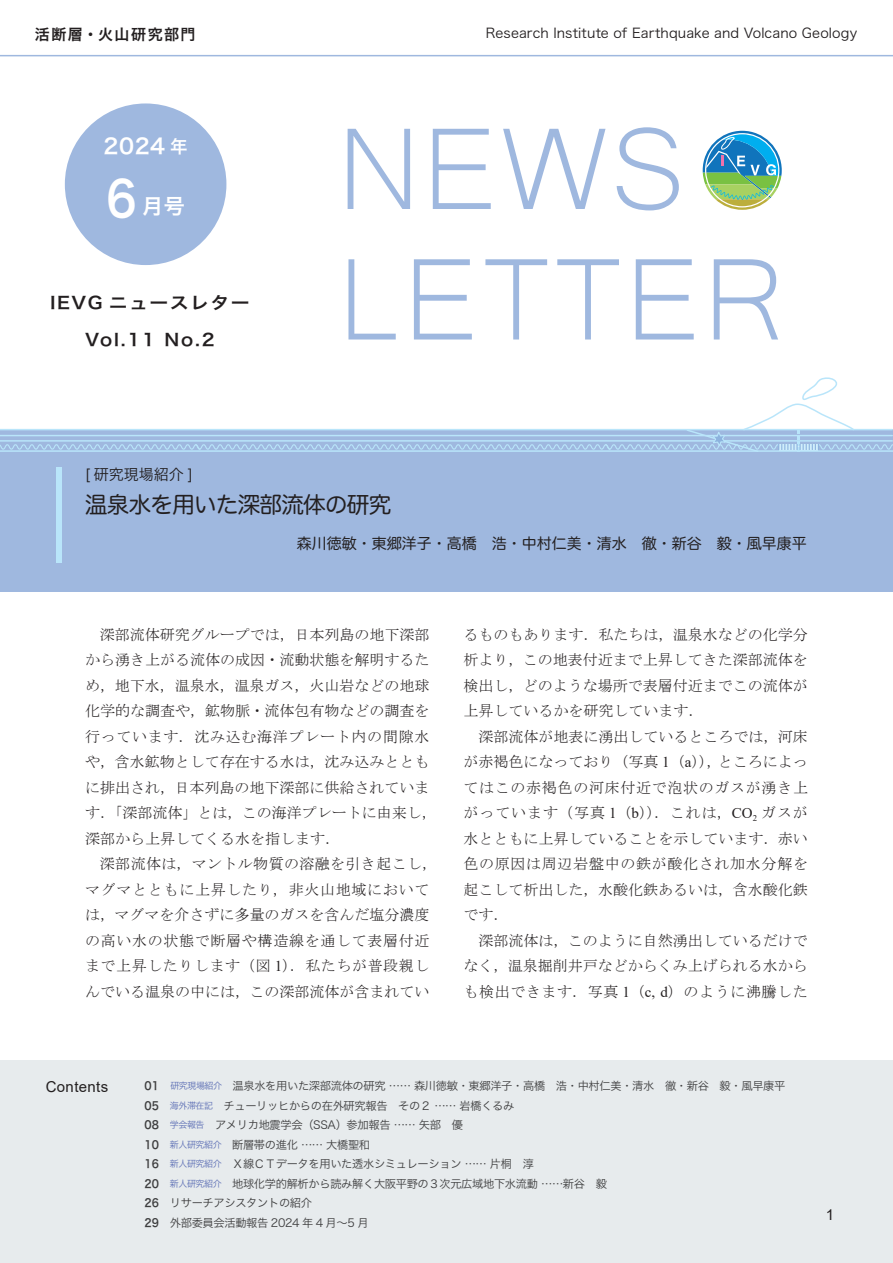
<style>
.page{position:relative;width:893px;height:1263px;background:#fff}
.page>*{position:absolute;margin:0;border:0;box-sizing:border-box;transform-origin:0 0}
.t1{font:150px "Microsoft Yi Baiti";letter-spacing:.015em;color:#9fb8df}
.t2{font:48.6px "Hira Kaku Pro W6";color:#fff;scale:.89 1}
.t3{font:22.5px "Hira Maru Pro W4";letter-spacing:-.03em;color:#231f20}
.t4{font:21px "Hira Kaku Pro W6";letter-spacing:.025em;color:#fff}
.t5{font:16.8px/36.8px "Hira Kaku Pro W6";letter-spacing:.075em;color:#231f20;text-align:center;scale:1.13 1}
.t6{font:15px/25.5px "MS Mincho";color:#231f20;text-align:justify}
.t7{font:15px/25.5px "MS Mincho";letter-spacing:.025em;color:#231f20}
.t8{font:15px "Hira Maru Pro W4";color:#231f20}
.t9{font:15px "Hira Kaku Pro W6";letter-spacing:.095em;color:#231f20}
.t10{font:15px "Arial";letter-spacing:.025em;color:#231f20}
.t11{font:15px "Hira Kaku Pro W3";color:#231f20}
.t12{font:13.5px "Hira Kaku Pro W3";letter-spacing:.01em;color:#231f20}
.t13{font:11.25px/19.5px "Hira Kaku Pro W3";letter-spacing:-.03em;color:#3e3e3f}
.s1{font-size:17.55px}
.s2{font-family:"Times New Roman"}
.s3{font-family:"Hira Kaku Pro W6"}
.s4{font-size:9px;color:#5d6fb5}
</style>
<div class="page">
<div style="left:0;top:1060px;width:893px;height:203px;background:#e7ebed"></div>
<hr style="left:0;top:55px;width:893px;height:1px;background:#9fb8df">
<div style="left:65px;top:103px;width:161px;height:162px;background:#9fb8df;border-radius:50%"></div>
<svg style="left:703px;top:131px;width:79px;height:79px"></svg>
<div style="left:0;top:429px;width:893px;height:162px;background:#9fb8df"></div>
<svg style="left:0;top:377px;width:893px;height:75px"></svg>
<div style="left:56px;top:467px;width:6px;height:96px;background:#b9e5fa"></div>
<p class="t9" style="left:35px;top:21px;width:162px">活断層・火山研究部門</p>
<p class="t12" style="left:486px;top:21px;width:373px">Research Institute of Earthquake and Volcano Geology</p>
<h3 class="t4" style="left:104px;top:127px;width:86px">2024 <span class="s1">年</span></h3>
<h2 class="t2" style="left:106px;top:155px;width:36px">6</h2>
<h3 class="t4" style="left:142px;top:187px;width:44px">月号</h3>
<p class="t5" style="left:50px;top:284px;width:178px">IEVG ニュースレター<br>Vol.11 No.2</p>
<p class="t11" style="left:85px;top:461px;width:109px">[ 研究現場紹介 ]</p>
<h1 class="t1" style="left:338px;top:81px;width:350px">NEWS</h1>
<h1 class="t1" style="left:338px;top:211px;width:449px">LETTER</h1>
<h3 class="t3" style="left:85px;top:485px;width:308px">温泉水を用いた深部流体の研究</h3>
<p class="t8" style="left:297px;top:530px;width:512px">森川徳敏・東郷洋子・高橋　浩・中村仁美・清水　徹・新谷　毅・風早康平</p>
<p class="t6" style="left:85px;top:621px;width:353px;text-align:left;text-indent:15px">深部流体研究グループでは，日本列島の地下深部から湧き上がる流体の成因・流動状態を解明するため，地下水，温泉水，温泉ガス，火山岩などの地球化学的な調査や，鉱物脈・流体包有物などの調査を行っています．沈み込む海洋プレート内の間隙水や，含水鉱物として存在する水は，沈み込みとともに排出され，日本列島の地下深部に供給されています．「深部流体」とは，この海洋プレートに由来し，深部から上昇してくる水を指します．</p>
<p class="t7" style="left:85px;top:851px;width:354px;text-indent:15px">深部流体は，マントル物質の溶融を引き起こし，マグマとともに上昇したり，非火山地域においては，マグマを介さずに多量のガスを含んだ塩分濃度の高い水の状態で断層や構造線を通して表層付近まで上昇したりします（図 <span class="s2">1</span>）．私たちが普段親しんでいる温泉の中には，この深部流体が含まれてい</p>
<p class="t6" style="left:463px;top:621px;width:346px">るものもあります．私たちは，温泉水などの化学分析より，この地表付近まで上昇してきた深部流体を検出し，どのような場所で表層付近までこの流体が上昇しているかを研究しています．</p>
<p class="t6" style="left:463px;top:723px;width:346px;text-indent:15px">深部流体が地表に湧出しているところでは，河床が赤褐色になっており（写真 <span class="s2">1</span>（<span class="s2">a</span>）），ところによってはこの赤褐色の河床付近で泡状のガスが湧き上がっています（写真 <span class="s2">1</span>（<span class="s2">b</span>））．これは，<span class="s2">CO</span><sub>2</sub> ガスが水とともに上昇していることを示しています．赤い色の原因は周辺岩盤中の鉄が酸化され加水分解を起こして析出した，水酸化鉄あるいは，含水酸化鉄です．</p>
<p class="t6" style="left:463px;top:927px;width:346px;text-indent:15px">深部流体は，このように自然湧出しているだけでなく，温泉掘削井戸などからくみ上げられる水からも検出できます．写真 <span class="s2">1</span>（<span class="s2">c, d</span>）のように沸騰した</p>
<p class="t10" style="left:46px;top:1076px;width:64px">Contents</p>
<p class="t13" style="left:145px;top:1075px;width:642px"><span class="s3">01</span> <span class="s4">研究現場紹介</span>　温泉水を用いた深部流体の研究 …… 森川徳敏・東郷洋子・高橋　浩・中村仁美・清水　徹・新谷　毅・風早康平<span class="s3">05</span> <span class="s4">海外滞在記</span> チューリッヒからの在外研究報告　その２ …… 岩橋くるみ<br><span class="s3">08</span> <span class="s4">学会報告</span> アメリカ地震学会（SSA）参加報告 …… 矢部　優<br><span class="s3">10</span> <span class="s4">新人研究紹介</span> 断層帯の進化 …… 大橋聖和<br><span class="s3">16</span> <span class="s4">新人研究紹介</span> Ｘ線ＣＴデータを用いた透水シミュレーション …… 片桐　淳<br><span class="s3">20</span> <span class="s4">新人研究紹介</span> 地球化学的解析から読み解く大阪平野の３次元広域地下水流動 ……新谷　毅<br><span class="s3">26</span> リサーチアシスタントの紹介<br><span class="s3">29</span> 外部委員会活動報告 2024 年 4 月～5 月</p>
<p class="t10" style="left:826px;top:1204px;width:10px">1</p>
</div>
